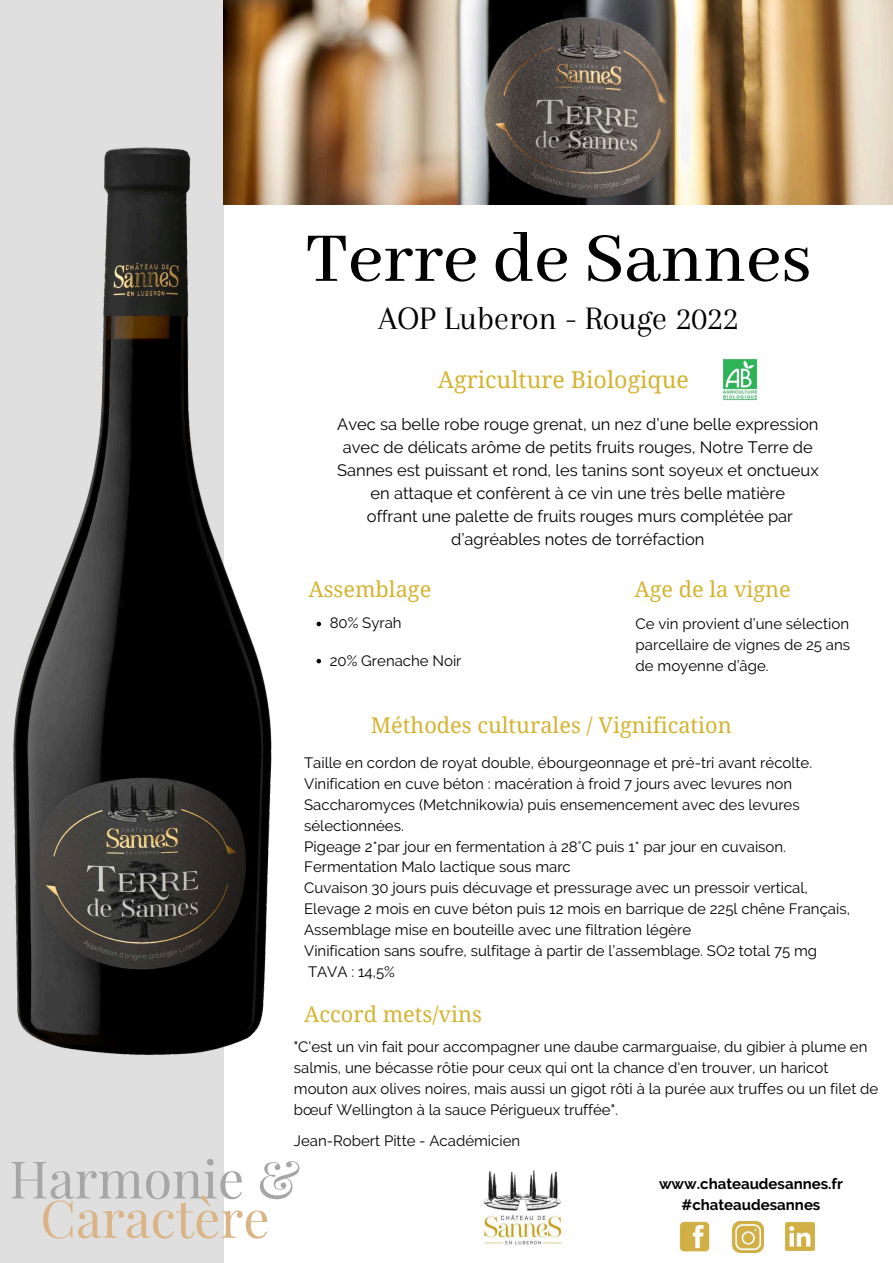
<style>
.page{position:relative;width:893px;height:1263px;background:#fff}
.page>*{position:absolute;margin:0;border:0;box-sizing:border-box;transform-origin:0 0}
.t1{font:500 76.95px "Abhaya Libre";color:#000}
.t2{font:51.75px "Playfair Display";color:#a6a6a6}
.t3{font:51.75px "Playfair Display";color:#dbb485}
.t4{font:33.9px "Arapey";color:#000}
.t5{font:23.25px "Noto Serif";color:#d4b330}
.t6{font:21.75px "Noto Serif";color:#d4b330}
.t7{font:16.5px/23.1px "Raleway";color:#000;text-align:center}
.t8{font:15px/20.9px "Raleway";color:#000}
.t9{font:700 15px/20.9px "Raleway";color:#000;text-align:center}
</style>
<div class="page">
<div style="left:0;top:0;width:224px;height:1263px;background:#dfdfdf"></div>
<img style="left:224px;top:0;width:669px;height:205px">
<img style="left:13px;top:99px;width:291px;height:956px">
<img style="left:785px;top:1222px;width:29px;height:29px">
<img style="left:680px;top:1221px;width:30px;height:30px">
<img style="left:732px;top:1221px;width:31px;height:31px">
<img style="left:722px;top:358px;width:35px;height:42px">
<img style="left:482px;top:1170px;width:82px;height:75px">
<svg style="left:316px;top:622px;width:5px;height:4px"></svg>
<svg style="left:316px;top:659px;width:5px;height:4px"></svg>
<h1 class="t1" style="left:305px;top:216px;width:508px">Terre de Sannes</h1>
<h3 class="t4" style="left:378px;top:300px;width:362px">AOP Luberon - Rouge 2022</h3>
<h3 class="t5" style="left:438px;top:363px;width:253px">Agriculture Biologique</h3>
<p class="t7" style="left:337px;top:412px;width:483px">Avec sa belle robe rouge grenat, un nez d’une belle expression avec de délicats arôme de petits fruits rouges, Notre Terre de Sannes est puissant et rond, les tanins sont soyeux et onctueux en attaque et confèrent à ce vin une très belle matière<br>offrant une palette de fruits rouges murs complétée par d’agréables notes de torréfaction</p>
<h3 class="t6" style="left:308px;top:573px;width:124px">Assemblage</h3>
<h3 class="t6" style="left:634px;top:573px;width:158px">Age de la vigne</h3>
<p class="t8" style="left:330px;top:613px;width:74px">80% Syrah</p>
<p class="t8" style="left:330px;top:650px;width:133px">20% Grenache Noir</p>
<p class="t8" style="left:635px;top:613px;width:216px;text-align:justify">Ce vin provient d’une sélection parcellaire de vignes de 25 ans de moyenne d’âge.</p>
<h3 class="t6" style="left:371px;top:710px;width:362px">Méthodes culturales / Vignification</h3>
<p class="t8" style="left:304px;top:753px;width:547px">Taille en cordon de royat double, ébourgeonnage et pré-tri avant récolte.<br>Vinification en cuve béton : macération à froid 7 jours avec levures non Saccharomyces (Metchnikowia) puis ensemencement avec des levures sélectionnées.<br>Pigeage 2*par jour en fermentation à 28°C puis 1* par jour en cuvaison.<br>Fermentation Malo lactique sous marc<br>Cuvaison 30 jours puis décuvage et pressurage avec un pressoir vertical, Elevage 2 mois en cuve béton puis 12 mois en barrique de 225l chêne Français, Assemblage mise en bouteille avec une filtration légère<br>Vinification sans soufre, sulfitage à partir de l’assemblage. SO2 total 75 mg TAVA : 14,5%</p>
<h3 class="t6" style="left:304px;top:999px;width:179px">Accord mets/vins</h3>
<p class="t8" style="left:294px;top:1037px;width:586px">"C'est un vin fait pour accompagner une daube carmarguaise, du gibier à plume en salmis, une bécasse rôtie pour ceux qui ont la chance d'en trouver, un haricot mouton aux olives noires, mais aussi un gigot rôti à la purée aux truffes ou un filet de bœuf Wellington à la sauce Périgueux truffée".</p>
<p class="t8" style="left:294px;top:1130px;width:228px">Jean-Robert Pitte - Académicien</p>
<h2 class="t2" style="left:9px;top:1142px;width:292px">Harmonie &amp;</h2>
<p class="t9" style="left:659px;top:1173px;width:185px">www.chateaudesannes.fr #chateaudesannes</p>
<h2 class="t3" style="left:40px;top:1182px;width:231px">Caractère</h2>
</div>
